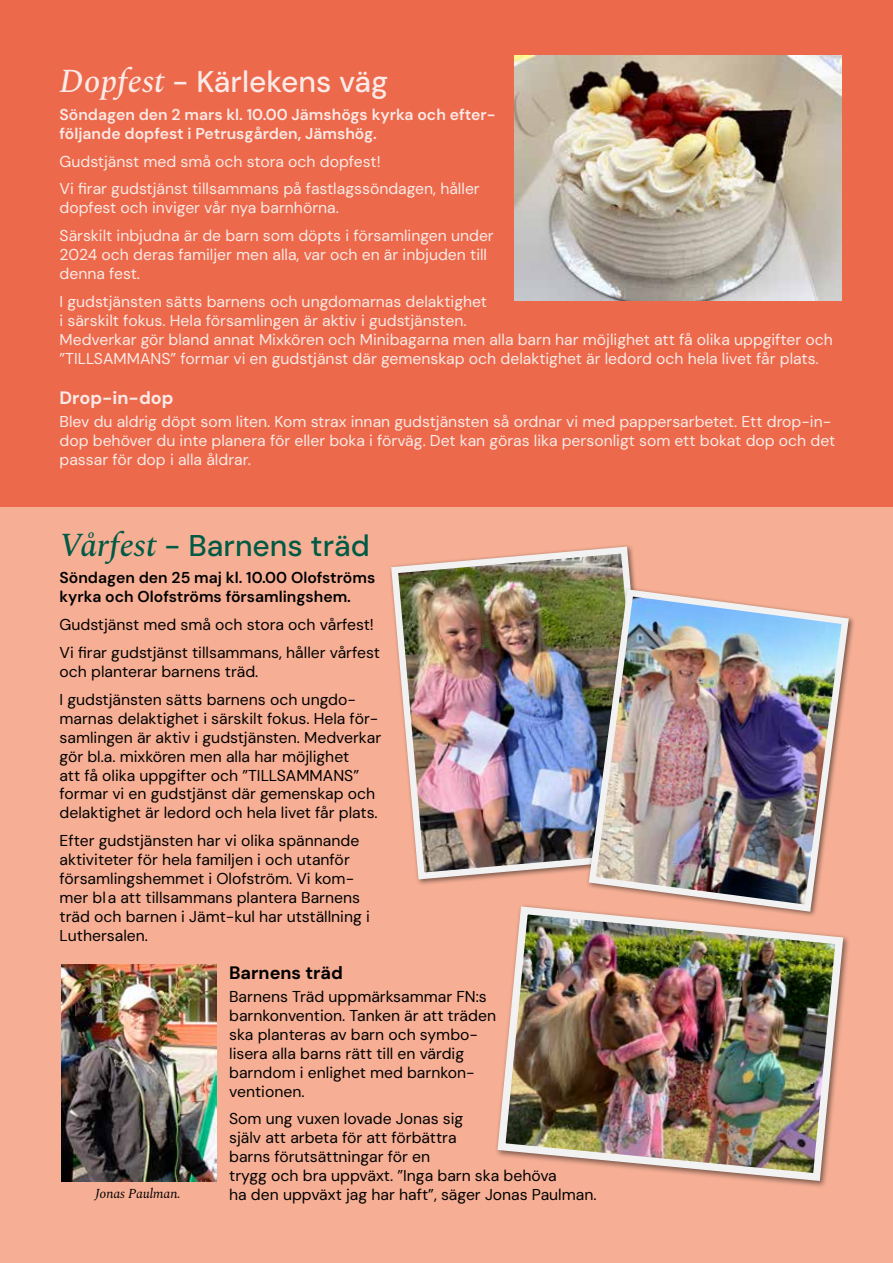
<style>
.page{position:relative;width:893px;height:1263px;background:#fff}
.page>*{position:absolute;margin:0;border:0;box-sizing:border-box;transform-origin:0 0}
.t1{font:500 30px "DM Sans";color:#faebe8}
.t2{font:500 30px "DM Sans";color:#005a44}
.t3{font:700 18px "DM Sans";color:#faebe8}
.t4{font:700 18px "DM Sans";color:#000}
.t5{font:15.75px/18.9px "DM Sans";color:#000}
.t6{font:15.75px/18.9px "DM Sans";color:#faebe8}
.t7{font:600 15.75px/18.9px "DM Sans";color:#faebe8}
.t8{font:600 15.75px/18.9px "DM Sans";color:#000}
.t9{font:italic 13.5px "Spectral";letter-spacing:-.005em;color:#000}
.s1{font-family:"Spectral";font-style:italic;font-size:33px}
</style>
<div class="page">
<hr style="left:892px;top:816px;width:1px;height:447px;background:#f9ecef">
<div style="left:0;top:495px;width:892px;height:768px;background:#f6af95"></div>
<div style="left:0;top:0;width:892px;height:507px;background:#ed694b"></div>
<img style="left:514px;top:55px;width:328px;height:246px">
<img style="left:496px;top:905px;width:351px;height:280px">
<img style="left:390px;top:545px;width:246px;height:338px">
<div style="left:586px;top:586px;width:269px;height:332px;background:#000;opacity:.5"></div>
<img style="left:585px;top:586px;width:267px;height:329px">
<img style="left:61px;top:964px;width:155px;height:218px">
<h1 class="t1" style="left:60px;top:63px;width:330px"><span class="s1">Dopfest</span> - Kärlekens väg</h1>
<p class="t7" style="left:60px;top:105px;width:438px">Söndagen den 2 mars kl. 10.00 Jämshögs kyrka och efter&shy;följande dopfest i Petrusgården, Jämshög.</p>
<p class="t6" style="left:60px;top:147px;width:422px;line-height:27.9px">Gudstjänst med små och stora och dopfest!<br>Vi firar gudstjänst tillsammans på fastlagssöndagen, håller</p>
<p class="t6" style="left:60px;top:194px;width:436px;line-height:27.9px">dopfest och inviger vår nya barnhörna.<br>Särskilt inbjudna är de barn som döpts i församlingen under</p>
<p class="t6" style="left:60px;top:245px;width:429px">2024 och deras familjer men alla, var och en är inbjuden till denna fest.</p>
<p class="t6" style="left:60px;top:292px;width:775px">I gudstjänsten sätts barnens och ungdomarnas delaktighet<br>i särskilt fokus. Hela församlingen är aktiv i gudstjänsten.<br>Medverkar gör bland annat Mixkören och Minibagarna men alla barn har möjlighet att få olika uppgifter och ”TILLSAMMANS” formar vi en gudstjänst där gemenskap och delaktighet är ledord och hela livet får plats.</p>
<p class="t3" style="left:60px;top:387px;width:116px">Drop-in-dop</p>
<p class="t6" style="left:60px;top:412px;width:777px">Blev du aldrig döpt som liten. Kom strax innan gudstjänsten så ordnar vi med pappersarbetet. Ett drop-in&shy;dop behöver du inte planera för eller boka i förväg. Det kan göras lika personligt som ett bokat dop och det passar för dop i alla åldrar.</p>
<h1 class="t2" style="left:60px;top:527px;width:312px"><span class="s1">Vårfest</span> - Barnens träd</h1>
<p class="t8" style="left:60px;top:568px;width:317px">Söndagen den 25 maj kl. 10.00 Olofströms kyrka och Olofströms församlingshem.</p>
<p class="t5" style="left:60px;top:611px;width:322px;line-height:27.9px">Gudstjänst med små och stora och vårfest!<br>Vi firar gudstjänst tillsammans, håller vårfest</p>
<p class="t5" style="left:60px;top:657px;width:298px;line-height:27.9px">och planterar barnens träd.<br>I gudstjänsten sätts barnens och ungdo-</p>
<p class="t5" style="left:60px;top:709px;width:323px">marnas delaktighet i särskilt fokus. Hela för&shy;samlingen är aktiv i gudstjänsten. Medverkar gör bl.a. mixkören men alla har möjlighet<br>att få olika uppgifter och ”TILLSAMMANS” formar vi en gudstjänst där gemenskap och delaktighet är ledord och hela livet får plats.</p>
<p class="t5" style="left:60px;top:831px;width:312px">Efter gudstjänsten har vi olika spännande aktiviteter för hela familjen i och utanför församlingshemmet i Olofström. Vi kom&shy;mer bla att tillsammans plantera Barnens träd och barnen i Jämt-kul har utställning i Luthersalen.</p>
<p class="t4" style="left:229px;top:961px;width:115px">Barnens träd</p>
<p class="t5" style="left:229px;top:987px;width:268px">Barnens Träd uppmärksammar FN:s barnkonvention. Tanken är att träden ska planteras av barn och symbo&shy;lisera alla barns rätt till en värdig barndom i enlighet med barnkon&shy;ventionen.</p>
<p class="t5" style="left:229px;top:1109px;width:329px">Som ung vuxen lovade Jonas sig<br>själv att arbeta för att förbättra<br>barns förutsättningar för en<br>trygg och bra uppväxt. ”Inga barn ska behöva</p>
<p class="t9" style="left:95px;top:1184px;width:87px">Jonas Paulman.</p>
<p class="t5" style="left:229px;top:1185px;width:369px">ha den uppväxt jag har haft”, säger Jonas Paulman.</p>
</div>
